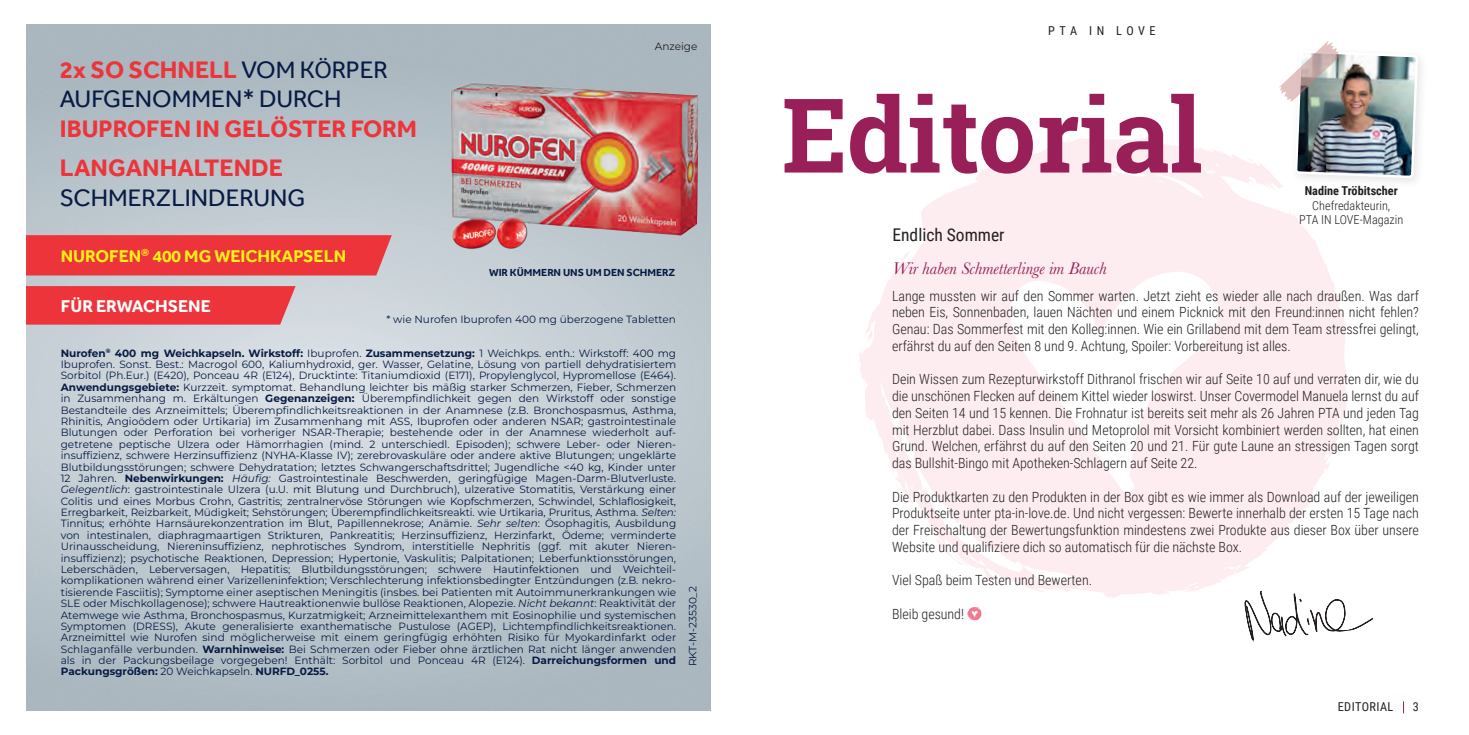
<style>
.page{position:relative;width:1469px;height:735px;background:#fff}
.page>*{position:absolute;margin:0;border:0;box-sizing:border-box;transform-origin:0 0}
.t1{font:700 103.25px "Roboto Slab";color:#981f57}
.t2{font:700 24.5px/29.4px "Nurofen Text";color:#ee343b}
.t3{font:24.5px "Nurofen Text";color:#071b44}
.t4{font:italic 17.5px "Baskerville";color:#981f57}
.t5{font:700 17.5px "Nurofen Text";color:#fff116}
.t6{font:17.5px "Roboto Condensed";color:#231f20}
.t7{font:700 17.5px "Nurofen Text";color:#fff}
.t8{font:300 14px/16.8px "Roboto Condensed";letter-spacing:-.005em;color:#231f20;text-align:justify}
.t9{font:300 12.25px/14.7px "Roboto Condensed";color:#231f20;text-align:center}
.t10{font:700 12.25px "Roboto Condensed";color:#231f20}
.t11{font:12.25px "Roboto Condensed";letter-spacing:.04em;color:#231f20}
.t12{font:12.25px "Roboto Condensed";letter-spacing:.37em;color:#231f20}
.t13{font:10.5px/11.4px "Montserrat";color:#071b44;text-align:justify}
.t14{font:700 10.5px "Nurofen Text";color:#071b44}
.t15{font:10.5px "Montserrat";color:#231f20}
.s1{font-weight:400;color:#071b44}
.s2{font-family:"Myriad Pro";font-weight:400;color:#071b44}
.s3{font-family:"Myriad Pro"}
.s4{font-weight:700}
.s5{font-style:italic}
</style>
<div class="page">
<svg style="left:858px;top:137px;width:489px;height:460px;fill:#fdedf0"></svg>
<svg style="left:1403px;top:701px;width:1px;height:12px"></svg>
<img style="left:1278px;top:41px;width:141px;height:257px">
<svg style="left:1244px;top:589px;width:129px;height:53px"></svg>
<svg style="left:967px;top:607px;width:14px;height:13px"></svg>
<img style="left:417px;top:24px;width:294px;height:266px">
<div style="left:26px;top:286px;width:269px;height:38px;background:#ee343b"></div>
<div style="left:26px;top:235px;width:366px;height:40px;background:#ee343b"></div>
<h2 class="t2" style="left:60px;top:55px;width:359px">2x SO SCHNELL <span class="s1">VOM K</span><span class="s2">Ö</span><span class="s1">RPER<br>AUFGENOMMEN* DURCH<br></span>IBUPROFEN IN GEL<span class="s3">Ö</span>STER FORM</h2>
<h2 class="t2" style="left:60px;top:153px;width:225px">LANGANHALTENDE</h2>
<h2 class="t3" style="left:60px;top:185px;width:247px">SCHMERZLINDERUNG</h2>
<h3 class="t5" style="left:61px;top:247px;width:287px">NUROFEN<sup>®</sup> 400 MG WEICHKAPSELN</h3>
<p class="t15" style="left:655px;top:39px;width:44px">Anzeige</p>
<h3 class="t7" style="left:61px;top:296px;width:151px">F<span class="s3">Ü</span>R ERWACHSENE</h3>
<p class="t14" style="left:489px;top:267px;width:188px">WIR K<span class="s3">Ü</span>MMERN UNS UM DEN SCHMERZ</p>
<p class="t13" style="left:386px;top:313px;width:291px">* wie Nurofen Ibuprofen 400 mg überzogene Tabletten</p>
<p class="t13" style="left:61px;top:347px;width:617px"><span class="s4">Nurofen</span><sup>®</sup> <span class="s4">400 mg Weichkapseln. Wirkstoff:</span> Ibuprofen. <span class="s4">Zusammensetzung:</span> 1 Weichkps. enth.: Wirkstoff: 400 mg Ibuprofen. Sonst. Best.: Macrogol 600, Kaliumhydroxid, ger. Wasser, Gelatine, Lösung von partiell dehydratisiertem Sorbitol (Ph.Eur.) (E420), Ponceau 4R (E124), Drucktinte: Titaniumdioxid (E171), Propylenglycol, Hypromellose (E464).<br><span class="s4">Anwendungsgebiete:</span> Kurzzeit. symptomat. Behandlung leichter bis mäßig starker Schmerzen, Fieber, Schmerzen in Zusammenhang m. Erkältungen <span class="s4">Gegenanzeigen:</span> Überempfindlichkeit gegen den Wirkstoff oder sonstige Bestandteile des Arzneimittels; Überempfindlichkeitsreaktionen in der Anamnese (z.B. Bronchospasmus, Asthma, Rhinitis, Angioödem oder Urtikaria) im Zusammenhang mit ASS, Ibuprofen oder anderen NSAR; gastrointestinale Blutungen oder Perforation bei vorheriger NSAR-Therapie; bestehende oder in der Anamnese wiederholt auf&shy;getretene peptische Ulzera oder Hämorrhagien (mind. 2 unterschiedl. Episoden); schwere Leber- oder Nieren&shy;insuffizienz, schwere Herzinsuffizienz (NYHA-Klasse IV); zerebrovaskuläre oder andere aktive Blutungen; ungeklärte Blutbildungsstörungen; schwere Dehydratation; letztes Schwangerschaftsdrittel; Jugendliche &lt;40 kg, Kinder unter 12 Jahren. <span class="s4">Nebenwirkungen:</span> <span class="s5">Häufig:</span> Gastrointestinale Beschwerden, geringfügige Magen-Darm-Blutverluste.<br><span class="s5">Gelegentlich</span>: gastrointestinale Ulzera (u.U. mit Blutung und Durchbruch), ulzerative Stomatitis, Verstärkung einer Colitis und eines Morbus Crohn, Gastritis; zentralnervöse Störungen wie Kopfschmerzen, Schwindel, Schlaflosigkeit, Erregbarkeit, Reizbarkeit, Müdigkeit; Sehstörungen; Überempfindlichkeitsreakti. wie Urtikaria, Pruritus, Asthma. <span class="s5">Selten:<br></span>Tinnitus; erhöhte Harnsäurekonzentration im Blut, Papillennekrose; Anämie. <span class="s5">Sehr selten</span>: Ösophagitis, Ausbildung von intestinalen, diaphragmaartigen Strikturen, Pankreatitis; Herzinsuffizienz, Herzinfarkt, Ödeme; verminderte Urinausscheidung, Niereninsuffizienz, nephrotisches Syndrom, interstitielle Nephritis (ggf. mit akuter Nieren&shy;insuffizienz); psychotische Reaktionen, Depression; Hypertonie, Vaskulitis; Palpitationen; Leberfunktionsstörungen, Leberschäden, Leberversagen, Hepatitis; Blutbildungsstörungen; schwere Hautinfektionen und Weichteil&shy;komplikationen während einer Varizelleninfektion; Verschlechterung infektionsbedingter Entzündungen (z.B. nekro&shy;tisierende Fasciitis); Symptome einer aseptischen Meningitis (insbes. bei Patienten mit Autoimmunerkrankungen wie SLE oder Mischkollagenose); schwere Hautreaktionenwie bullöse Reaktionen, Alopezie. <span class="s5">Nicht bekannt</span>: Reaktivität der Atemwege wie Asthma, Bronchospasmus, Kurzatmigkeit; Arzneimittelexanthem mit Eosinophilie und systemischen Symptomen (DRESS), Akute generalisierte exanthematische Pustulose (AGEP), Lichtempfindlichkeitsreaktionen.<br>Arzneimittel wie Nurofen sind möglicherweise mit einem geringfügig erhöhten Risiko für Myokardinfarkt oder Schlaganfälle verbunden. <span class="s4">Warnhinweise:</span> Bei Schmerzen oder Fieber ohne ärztlichen Rat nicht länger anwenden als in der Packungsbeilage vorgegeben! Enthält: Sorbitol und Ponceau 4R (E124). <span class="s4">Darreichungsformen und Packungsgrößen:</span> 20 Weichkapseln. <span class="s4">NURFD_0255.</span></p>
<p class="t13" style="left:687px;top:666px;width:82px;rotate:-90deg">RKT-M-23530_2</p>
<p class="t12" style="left:1048px;top:22px;width:109px">PTA IN LOVE</p>
<h1 class="t1" style="left:781px;top:64px;width:422px">Editorial</h1>
<p class="t10" style="left:1304px;top:182px;width:95px">Nadine Tröbitscher</p>
<p class="t9" style="left:1299px;top:197px;width:105px">Chefredakteurin,<br>PTA IN LOVE-Magazin</p>
<h3 class="t6" style="left:892px;top:222px;width:114px">Endlich Sommer</h3>
<h3 class="t4" style="left:892px;top:257px;width:216px">Wir haben Schmetterlinge im Bauch</h3>
<p class="t8" style="left:892px;top:287px;width:528px">Lange mussten wir auf den Sommer warten. Jetzt zieht es wieder alle nach draußen. Was darf neben Eis, Sonnenbaden, lauen Nächten und einem Picknick mit den Freund:innen nicht fehlen?<br>Genau: Das Sommerfest mit den Kolleg:innen. Wie ein Grillabend mit dem Team stressfrei gelingt, erfährst du auf den Seiten 8 und 9. Achtung, Spoiler: Vorbereitung ist alles.</p>
<p class="t8" style="left:892px;top:370px;width:528px">Dein Wissen zum Rezepturwirkstoff Dithranol frischen wir auf Seite 10 auf und verraten dir, wie du die unschönen Flecken auf deinem Kittel wieder loswirst. Unser Covermodel Manuela lernst du auf den Seiten 14 und 15 kennen. Die Frohnatur ist bereits seit mehr als 26 Jahren PTA und jeden Tag mit Herzblut dabei. Dass Insulin und Metoprolol mit Vorsicht kombiniert werden sollten, hat einen Grund. Welchen, erfährst du auf den Seiten 20 und 21. Für gute Laune an stressigen Tagen sorgt das Bullshit-Bingo mit Apotheken-Schlagern auf Seite 22.</p>
<p class="t8" style="left:892px;top:487px;width:528px">Die Produktkarten zu den Produkten in der Box gibt es wie immer als Download auf der jeweiligen Produktseite unter pta-in-love.de. Und nicht vergessen: Bewerte innerhalb der ersten 15 Tage nach der Freischaltung der Bewertungsfunktion mindestens zwei Produkte aus dieser Box über unsere Website und qualifiziere dich so automatisch für die nächste Box.</p>
<h3 class="t8" style="left:892px;top:571px;width:201px">Viel Spaß beim Testen und Bewerten.</h3>
<h3 class="t8" style="left:892px;top:604px;width:73px">Bleib gesund!</h3>
<p class="t11" style="left:1337px;top:698px;width:57px">EDITORIAL</p>
<p class="t11" style="left:1412px;top:698px;width:8px">3</p>
</div>
